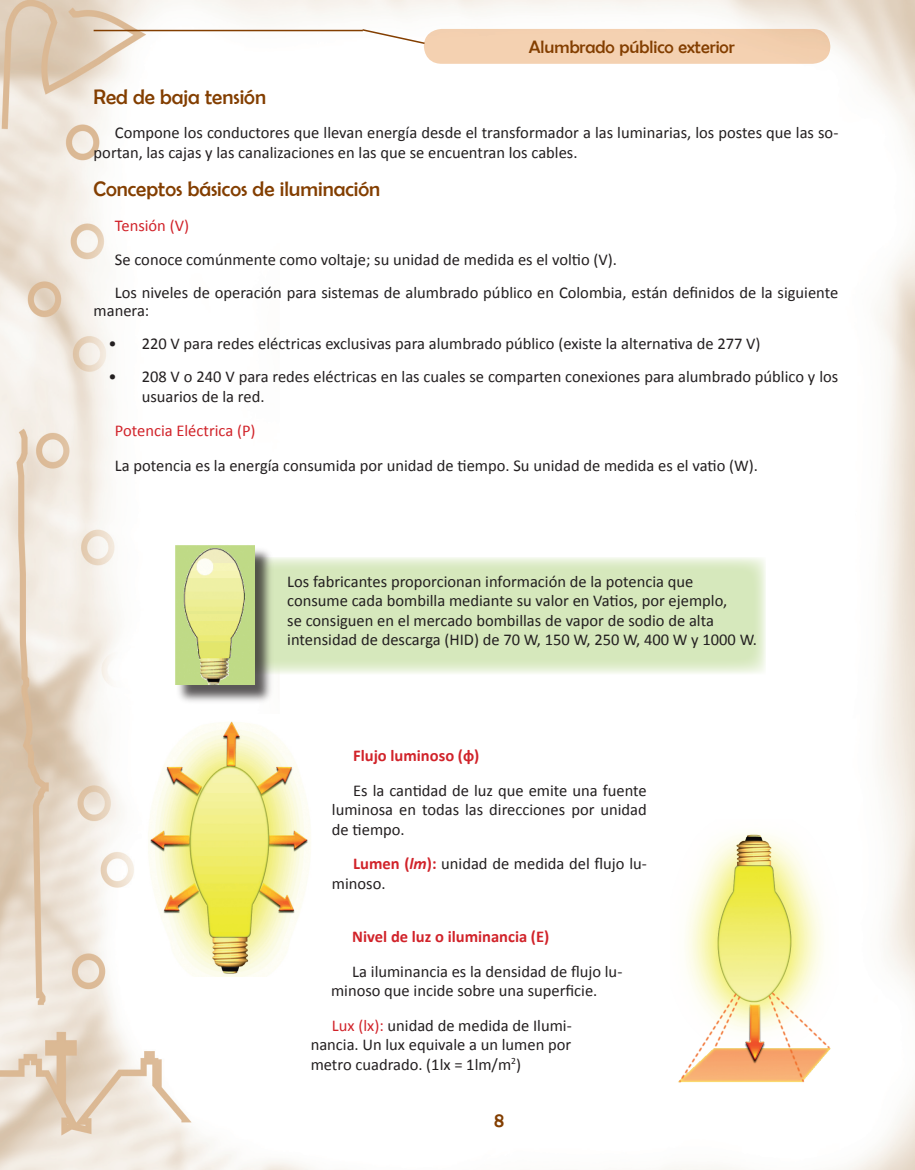
<style>
.page{position:relative;width:915px;height:1170px;background:#fff}
.page>*{position:absolute;margin:0;border:0;box-sizing:border-box;transform-origin:0 0}
.t1{font:21px "Berlin Sans FB";color:#833e00}
.t2{font:18px "Berlin Sans FB";color:#833e00}
.t3{font:16.5px/19.5px "Calibri";color:#231f20}
.t4{font:700 16.5px "Calibri";color:#d1232a}
.t5{font:16.5px "Calibri";color:#d1232a}
.s1{font-weight:700;color:#d1232a}
.s2{font-weight:700;font-style:italic;color:#d1232a}
.s3{color:#d1232a}
</style>
<div class="page">
<img style="left:0;top:0;width:915px;height:1169px">
<hr style="left:94px;top:30px;width:269px;height:1px;background:#833e00">
<svg style="left:360px;top:28px;width:470px;height:36px"></svg>
<div style="left:185px;top:557px;width:580px;height:117px;background:#d6e8bc"></div>
<div style="left:176px;top:546px;width:99px;height:159px;background:#231f20;opacity:.75"></div>
<img style="left:174px;top:544px;width:80px;height:141px">
<img style="left:670px;top:819px;width:168px;height:263px">
<img style="left:145px;top:714px;width:183px;height:262px">
<svg style="left:494px;top:1114px;width:9px;height:13px"></svg>
<p class="t2" style="left:528px;top:37px;width:207px">Alumbrado público exterior</p>
<p class="t1" style="left:94px;top:85px;width:174px">Red de baja tensión</p>
<p class="t3" style="left:94px;top:122px;width:746px;text-indent:21px">Compone los conductores que llevan energía desde el transformador a las luminarias, los postes que las so&shy;portan, las cajas y las canalizaciones en las que se encuentran los cables.</p>
<p class="t1" style="left:94px;top:177px;width:288px">Conceptos básicos de iluminación</p>
<p class="t5" style="left:115px;top:215px;width:76px">Tensión (V)</p>
<p class="t3" style="left:115px;top:242px;width:724px;line-height:33px">Se conoce comúnmente como voltaje; su unidad de medida es el voltio (V).<br>Los niveles de operación para sistemas de alumbrado público en Colombia, están definidos de la siguiente</p>
<p class="t3" style="left:94px;top:300px;width:57px">manera:</p>
<p class="t3" style="left:109px;top:333px;width:653px">• 220 V para redes eléctricas exclusivas para alumbrado público (existe la alternativa de 277 V)</p>
<p class="t3" style="left:142px;top:366px;width:697px;text-indent:-33px">• 208 V o 240 V para redes eléctricas en las cuales se comparten conexiones para alumbrado público y los usuarios de la red.</p>
<p class="t5" style="left:115px;top:420px;width:142px">Potencia Eléctrica (P)</p>
<p class="t3" style="left:115px;top:454px;width:644px">La potencia es la energía consumida por unidad de tiempo. Su unidad de medida es el vatio (W).</p>
<p class="t3" style="left:287px;top:570px;width:471px">Los fabricantes proporcionan información de la potencia que consume cada bombilla mediante su valor en Vatios, por ejemplo,<br>se consiguen en el mercado bombillas de vapor de sodio de alta intensidad de descarga (HID) de 70 W, 150 W, 250 W, 400 W y 1000 W.</p>
<p class="t4" style="left:353px;top:745px;width:128px">Flujo luminoso (ф)</p>
<p class="t3" style="left:332px;top:779px;width:316px;text-align:justify;text-indent:21px">Es la cantidad de luz que emite una fuente luminosa en todas las direcciones por unidad de tiempo.</p>
<p class="t3" style="left:332px;top:853px;width:316px;text-indent:21px"><span class="s1">Lumen (</span><span class="s2">lm</span><span class="s1">):</span> unidad de medida del flujo lu&shy;minoso.</p>
<p class="t4" style="left:352px;top:926px;width:198px">Nivel de luz o iluminancia (E)</p>
<p class="t3" style="left:331px;top:960px;width:293px;text-indent:21px">La iluminancia es la densidad de flujo lu&shy;minoso que incide sobre una superficie.</p>
<p class="t3" style="left:310px;top:1014px;width:262px;text-align:justify;text-indent:21px"><span class="s3">Lux (lx):</span> unidad de medida de Ilumi&shy;nancia. Un lux equivale a un lumen por metro cuadrado. (1lx = 1lm/m<sup>2</sup>)</p>
</div>
